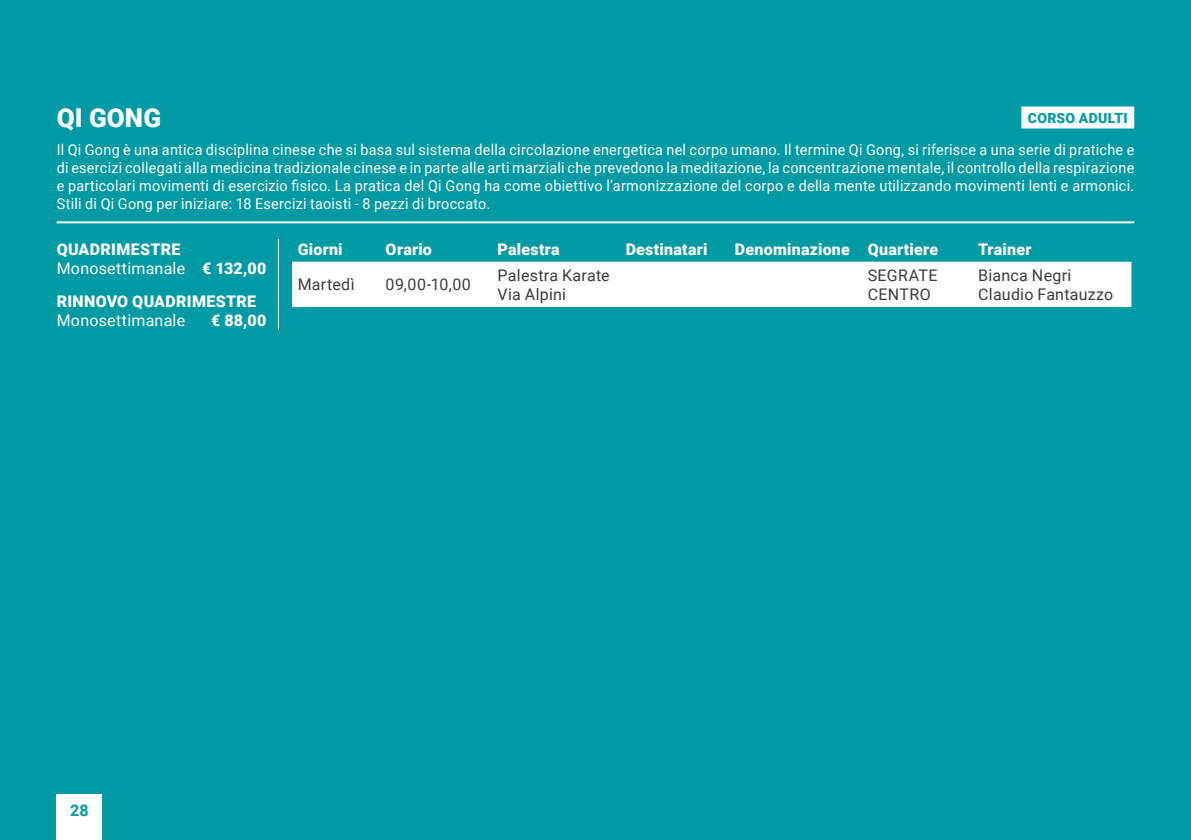
<style>
.page{position:relative;width:1191px;height:840px;background:#fff}
.page>*{position:absolute;margin:0;border:0;box-sizing:border-box;transform-origin:0 0}
.t1{font:900 26px "Roboto";letter-spacing:.005em;color:#fff}
.t2{font:900 16px/19.2px "Roboto";letter-spacing:.015em;color:#fff}
.t3{font:16px/19.2px "Roboto";letter-spacing:.015em;color:#3c3c3b}
.t4{font:16px "Roboto";letter-spacing:.015em;color:#fff}
.t5{font:700 16px "Roboto";color:#009aa4}
.t6{font:15px/18px "Roboto";letter-spacing:.015em;color:#fff;text-align:justify;scale:.96 1}
.t7{font:900 14px "Roboto";letter-spacing:.02em;color:#009aa4}
.s1{font-weight:400}
</style>
<div class="page">
<div style="left:0;top:0;width:1191px;height:839px;background:#009aa4"></div>
<div style="left:57px;top:794px;width:45px;height:45px;background:#fff"></div>
<div style="left:292px;top:261px;width:839px;height:46px;background:#fff"></div>
<hr style="left:278px;top:239px;width:1px;height:91px;background:#fff">
<hr style="left:57px;top:221px;width:1077px;height:2px;background:#fff">
<div style="left:1021px;top:106px;width:113px;height:22px;background:#fff"></div>
<h1 class="t1" style="left:57px;top:100px;width:106px">QI GONG</h1>
<p class="t6" style="left:57px;top:140px;width:1124px">Il Qi Gong è una antica disciplina cinese che si basa sul sistema della circolazione energetica nel corpo umano. Il termine Qi Gong, si riferisce a una serie di pratiche e di esercizi collegati alla medicina tradizionale cinese e in parte alle arti marziali che prevedono la meditazione, la concentrazione mentale, il controllo della respirazione e particolari movimenti di esercizio fisico. La pratica del Qi Gong ha come obiettivo l’armonizzazione del corpo e della mente utilizzando movimenti lenti e armonici.<br>Stili di Qi Gong per iniziare: 18 Esercizi taoisti - 8 pezzi di broccato.</p>
<p class="t2" style="left:57px;top:239px;width:211px">QUADRIMESTRE<br><span class="s1">Monosettimanale</span> € 132,00</p>
<p class="t2" style="left:57px;top:291px;width:201px">RINNOVO QUADRIMESTRE</p>
<p class="t4" style="left:57px;top:309px;width:130px">Monosettimanale</p>
<p class="t2" style="left:211px;top:310px;width:57px">€ 88,00</p>
<p class="t7" style="left:1027px;top:108px;width:101px">CORSO ADULTI</p>
<p class="t2" style="left:298px;top:239px;width:46px">Giorni</p>
<p class="t2" style="left:386px;top:239px;width:48px">Orario</p>
<p class="t2" style="left:497px;top:239px;width:64px">Palestra</p>
<p class="t2" style="left:626px;top:239px;width:83px">Destinatari</p>
<p class="t2" style="left:735px;top:239px;width:205px">Denominazione Quartiere</p>
<p class="t2" style="left:978px;top:239px;width:55px">Trainer</p>
<p class="t3" style="left:298px;top:274px;width:59px">Martedì</p>
<p class="t3" style="left:385px;top:274px;width:87px">09,00-10,00</p>
<p class="t3" style="left:497px;top:265px;width:114px">Palestra Karate<br>Via Alpini</p>
<p class="t3" style="left:867px;top:265px;width:71px">SEGRATE<br>CENTRO</p>
<p class="t3" style="left:978px;top:265px;width:136px">Bianca Negri<br>Claudio Fantauzzo</p>
<p class="t5" style="left:70px;top:799px;width:20px">28</p>
</div>
